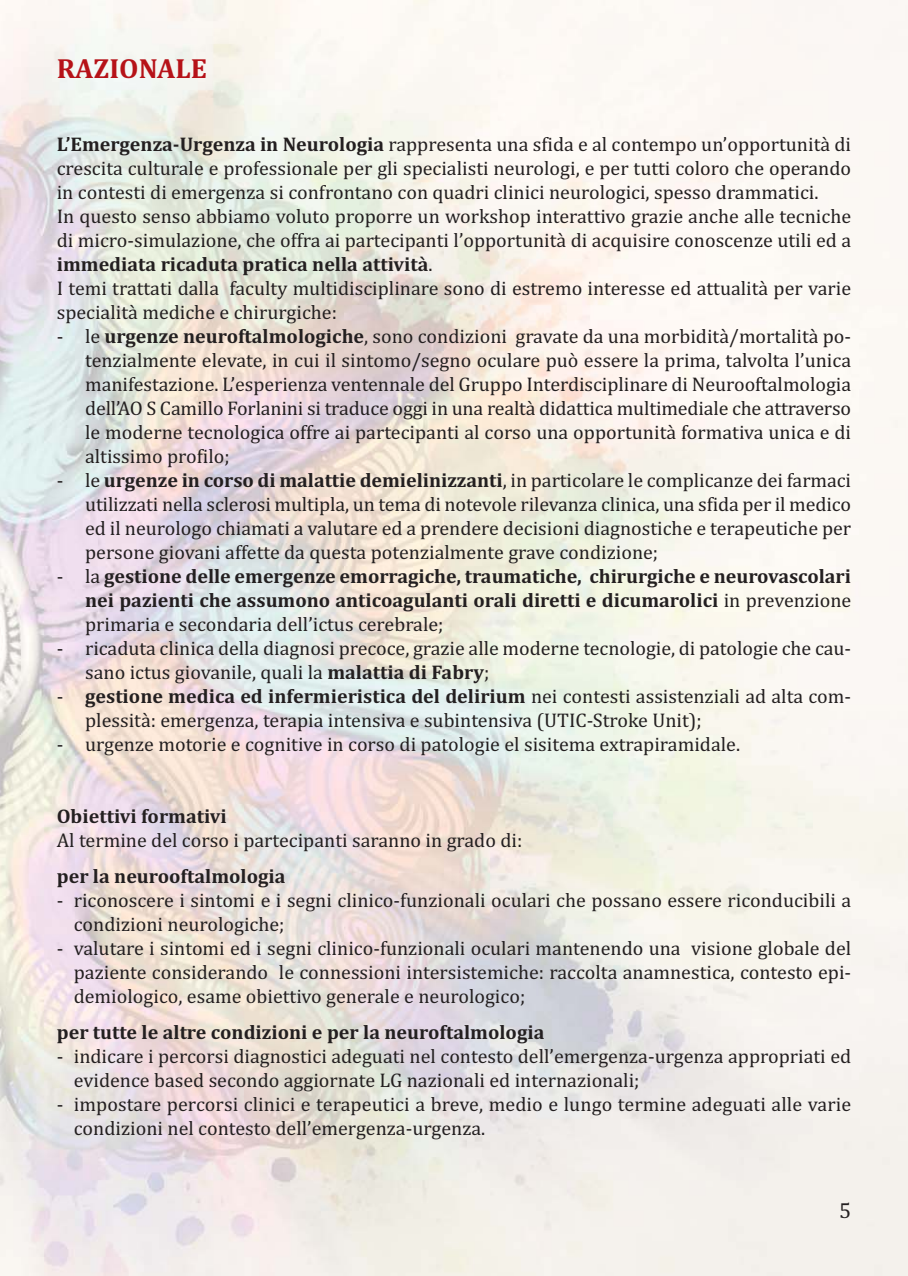
<style>
.page{position:relative;width:908px;height:1276px;background:#fff}
.page>*{position:absolute;margin:0;border:0;box-sizing:border-box;transform-origin:0 0}
.t1{font:700 28px "Cambria";color:#b61218}
.t2{font:22px "Cambria";color:#231f20}
.t3{font:20px/24px "Cambria";color:#231f20}
.t4{font:700 20px/24px "Cambria";color:#231f20;text-align:justify}
.s1{font-weight:700}
.s2{font-weight:400}
</style>
<div class="page">
<img style="left:0;top:0;width:907px;height:1276px">
<h1 class="t1" style="left:57px;top:59px;width:152px">RAZIONALE</h1>
<p class="t3" style="left:57px;top:134px;width:795px"><span class="s1">L’Emergenza-Urgenza in Neurologia</span> rappresenta una sfida e al contempo un’opportunità di crescita culturale e professionale per gli specialisti neurologi, e per tutti coloro che operando in contesti di emergenza si confrontano con quadri clinici neurologici, spesso drammatici.<br>In questo senso abbiamo voluto proporre un workshop interattivo grazie anche alle tecniche di micro-simulazione, che offra ai partecipanti l’opportunità di acquisire conoscenze utili ed a <span class="s1">immediata ricaduta pratica nella attività</span>.<br>I temi trattati dalla faculty multidisciplinare sono di estremo interesse ed attualità per varie specialità mediche e chirurgiche:</p>
<p class="t3" style="left:85px;top:326px;width:767px;text-align:justify;text-indent:-28px">- le <span class="s1">urgenze neuroftalmologiche</span>, sono condizioni gravate da una morbidità/mortalità po&shy;tenzialmente elevate, in cui il sintomo/segno oculare può essere la prima, talvolta l’unica manifestazione. L’esperienza ventennale del Gruppo Interdisciplinare di Neurooftalmologia dell’AO S Camillo Forlanini si traduce oggi in una realtà didattica multimediale che attraverso le moderne tecnologica offre ai partecipanti al corso una opportunità formativa unica e di altissimo profilo;</p>
<p class="t3" style="left:85px;top:470px;width:767px;text-align:justify;text-indent:-28px">- le <span class="s1">urgenze in corso di malattie demielinizzanti</span>, in particolare le complicanze dei farmaci utilizzati nella sclerosi multipla, un tema di notevole rilevanza clinica, una sfida per il medico ed il neurologo chiamati a valutare ed a prendere decisioni diagnostiche e terapeutiche per persone giovani affette da questa potenzialmente grave condizione;</p>
<p class="t4" style="left:85px;top:566px;width:767px;text-indent:-28px"><span class="s2">- la</span> gestione delle emergenze emorragiche, traumatiche, chirurgiche e neurovascolari nei pazienti che assumono anticoagulanti orali diretti e dicumarolici <span class="s2">in prevenzione primaria e secondaria dell’ictus cerebrale;</span></p>
<p class="t3" style="left:85px;top:638px;width:767px;text-indent:-28px">- ricaduta clinica della diagnosi precoce, grazie alle moderne tecnologie, di patologie che cau&shy;sano ictus giovanile, quali la <span class="s1">malattia di Fabry</span>;</p>
<p class="t3" style="left:85px;top:686px;width:767px;text-indent:-28px">- <span class="s1">gestione medica ed infermieristica del delirium</span> nei contesti assistenziali ad alta com&shy;plessità: emergenza, terapia intensiva e subintensiva (UTIC-Stroke Unit);</p>
<p class="t3" style="left:57px;top:734px;width:684px">- urgenze motorie e cognitive in corso di patologie el sisitema extrapiramidale.</p>
<p class="t4" style="left:57px;top:806px;width:171px">Obiettivi formativi</p>
<p class="t3" style="left:57px;top:830px;width:467px">Al termine del corso i partecipanti saranno in grado di:</p>
<p class="t4" style="left:57px;top:866px;width:230px">per la neurooftalmologia</p>
<p class="t3" style="left:74px;top:890px;width:778px;text-indent:-17px">- riconoscere i sintomi e i segni clinico-funzionali oculari che possano essere riconducibili a condizioni neurologiche;</p>
<p class="t3" style="left:74px;top:938px;width:778px;text-align:justify;text-indent:-17px">- valutare i sintomi ed i segni clinico-funzionali oculari mantenendo una visione globale del paziente considerando le connessioni intersistemiche: raccolta anamnestica, contesto epi&shy;demiologico, esame obiettivo generale e neurologico;</p>
<p class="t4" style="left:57px;top:1022px;width:489px">per tutte le altre condizioni e per la neuroftalmologia</p>
<p class="t3" style="left:74px;top:1046px;width:778px;text-indent:-17px">- indicare i percorsi diagnostici adeguati nel contesto dell’emergenza-urgenza appropriati ed evidence based secondo aggiornate LG nazionali ed internazionali;</p>
<p class="t3" style="left:74px;top:1094px;width:778px;text-indent:-17px">- impostare percorsi clinici e terapeutici a breve, medio e lungo termine adeguati alle varie condizioni nel contesto dell’emergenza-urgenza.</p>
<p class="t2" style="left:838px;top:1202px;width:14px">5</p>
</div>
